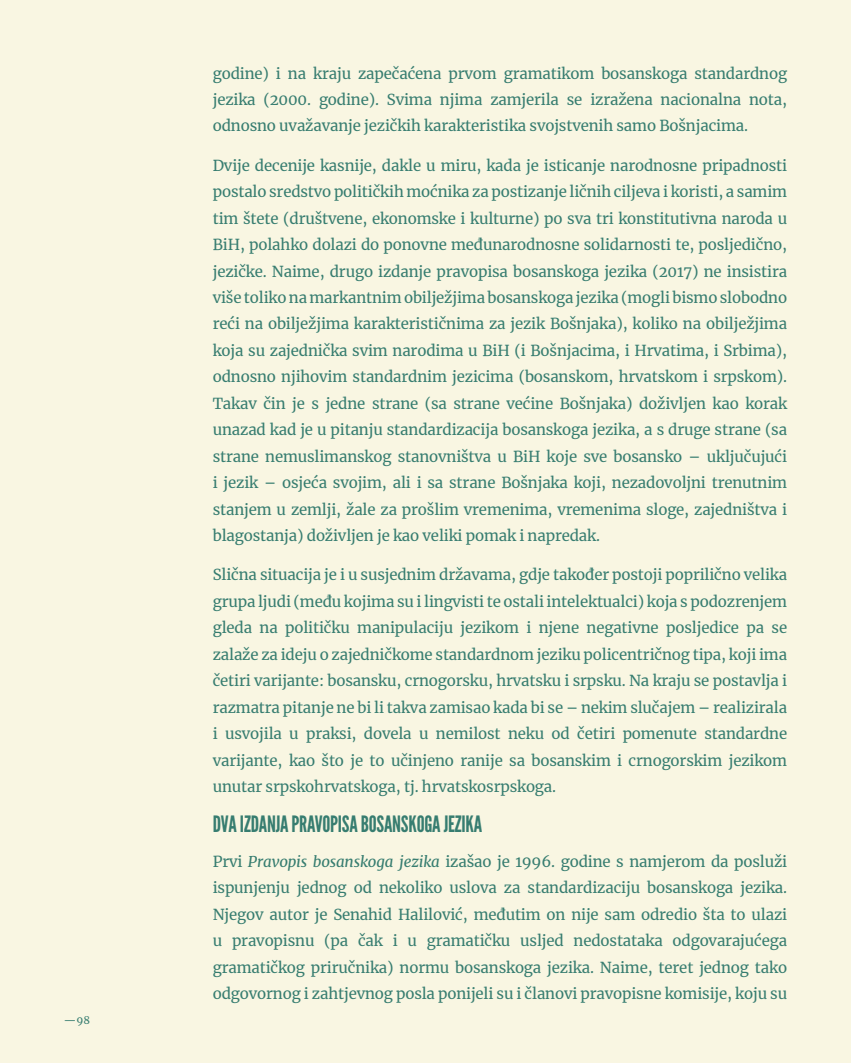
<style>
.page{position:relative;width:851px;height:1063px;background:#fff}
.page>*{position:absolute;margin:0;border:0;box-sizing:border-box;transform-origin:0 0}
.t1{font:22.5px "League Gothic";letter-spacing:-.01em;color:#377d70}
.t2{font:15px/26.4px "Merriweather";letter-spacing:-.01em;color:#377d70;text-align:justify}
.t3{font:10.5px "Merriweather";color:#377d70}
.s1{font-style:italic}
</style>
<div class="page">
<div style="left:0;top:0;width:850px;height:1063px;background:#f9f6e2"></div>
<p class="t3" style="left:64px;top:1013px;width:28px">—98</p>
<p class="t2" style="left:213px;top:59px;width:576px">godine) i na kraju zapečaćena prvom gramatikom bosanskoga standardnog jezika (2000. godine). Svima njima zamjerila se izražena nacionalna nota, odnosno uvažavanje jezičkih karakteristika svojstvenih samo Bošnjacima.</p>
<p class="t2" style="left:213px;top:152px;width:576px">Dvije decenije kasnije, dakle u miru, kada je isticanje narodnosne pripadnosti postalo sredstvo političkih moćnika za postizanje ličnih ciljeva i koristi, a samim tim štete (društvene, ekonomske i kulturne) po sva tri konstitutivna naroda u BiH, polahko dolazi do ponovne međunarodnosne solidarnosti te, posljedično, jezičke. Naime, drugo izdanje pravopisa bosanskoga jezika (2017) ne insistira više toliko na markantnim obilježjima bosanskoga jezika (mogli bismo slobodno reći na obilježjima karakterističnima za jezik Bošnjaka), koliko na obilježjima koja su zajednička svim narodima u BiH (i Bošnjacima, i Hrvatima, i Srbima), odnosno njihovim standardnim jezicima (bosanskom, hrvatskom i srpskom).<br>Takav čin je s jedne strane (sa strane većine Bošnjaka) doživljen kao korak unazad kad je u pitanju standardizacija bosanskoga jezika, a s druge strane (sa strane nemuslimanskog stanovništva u BiH koje sve bosansko – uključujući i jezik – osjeća svojim, ali i sa strane Bošnjaka koji, nezadovoljni trenutnim stanjem u zemlji, žale za prošlim vremenima, vremenima sloge, zajedništva i blagostanja) doživljen je kao veliki pomak i napredak.</p>
<p class="t2" style="left:213px;top:561px;width:576px">Slična situacija je i u susjednim državama, gdje također postoji poprilično velika grupa ljudi (među kojima su i lingvisti te ostali intelektualci) koja s podozrenjem gleda na političku manipulaciju jezikom i njene negativne posljedice pa se zalaže za ideju o zajedničkome standardnom jeziku policentričnog tipa, koji ima četiri varijante: bosansku, crnogorsku, hrvatsku i srpsku. Na kraju se postavlja i razmatra pitanje ne bi li takva zamisao kada bi se – nekim slučajem – realizirala i usvojila u praksi, dovela u nemilost neku od četiri pomenute standardne varijante, kao što je to učinjeno ranije sa bosanskim i crnogorskim jezikom unutar srpskohrvatskoga, tj. hrvatskosrpskoga.</p>
<h1 class="t1" style="left:213px;top:811px;width:271px">DVA IZDANJA PRAVOPISA BOSANSKOGA JEZIKA</h1>
<p class="t2" style="left:213px;top:848px;width:576px">Prvi <span class="s1">Pravopis bosanskoga jezika</span> izašao je 1996. godine s namjerom da posluži ispunjenju jednog od nekoliko uslova za standardizaciju bosanskoga jezika.<br>Njegov autor je Senahid Halilović, međutim on nije sam odredio šta to ulazi u pravopisnu (pa čak i u gramatičku usljed nedostataka odgovarajućega gramatičkog priručnika) normu bosanskoga jezika. Naime, teret jednog tako odgovornog i zahtjevnog posla ponijeli su i članovi pravopisne komisije, koju su</p>
</div>
